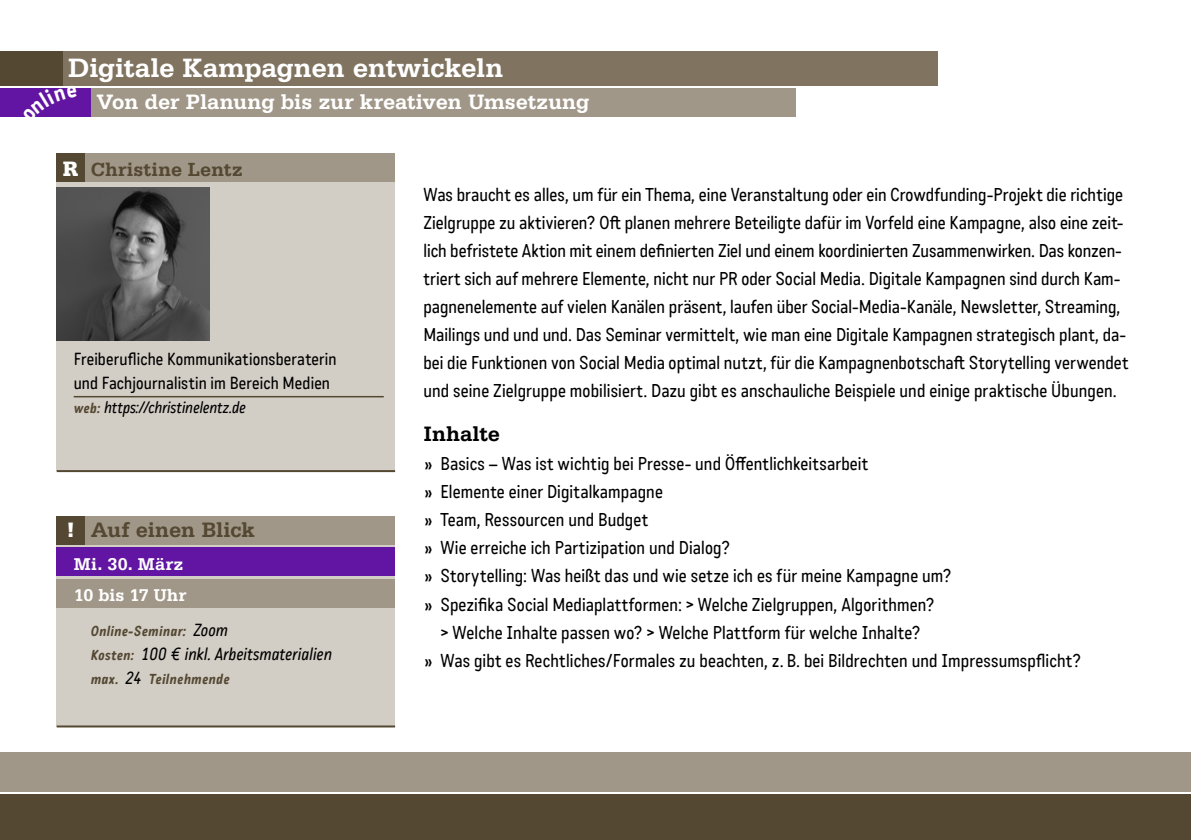
<style>
.page{position:relative;width:1191px;height:840px;background:#fff}
.page>*{position:absolute;margin:0;border:0;box-sizing:border-box;transform-origin:0 0}
.t1{font:700 28px "Serifa";letter-spacing:-.01em;color:#fff}
.t2{font:700 22px "Serifa";letter-spacing:-.01em;color:#fff}
.t3{font:700 22px "Serifa";letter-spacing:-.01em;color:#544832}
.t4{font:700 22px "Serifa";color:#000}
.t5{font:900 22px "Serifa";color:#fff}
.t6{font:700 20px "Serifa";color:#544832}
.t7{font:500 18px/28px "Katarine";letter-spacing:.005em;color:#000}
.t8{font:700 18px "Serifa";letter-spacing:.01em;color:#fff}
.t9{font:500 17px/24px "Katarine";letter-spacing:.01em;color:#000}
.t10{font:italic 500 17px "Katarine";letter-spacing:.015em;color:#000}
.t11{font:italic 500 16px "Katarine";letter-spacing:.01em;color:#000}
.t12{font:italic 700 14px "Katarine";letter-spacing:.03em;color:#544832}
.s1{font-weight:700;font-size:14px;color:#544832}
.s2{font-weight:500;font-size:17px;color:#000}
.s3{font-family:"Serifa";font-weight:700}
</style>
<div class="page">
<div style="left:57px;top:516px;width:338px;height:210px;background:#d2cdc5"></div>
<div style="left:0;top:751px;width:1191px;height:40px;background:#a19788"></div>
<div style="left:0;top:794px;width:1191px;height:45px;background:#544832"></div>
<div style="left:57px;top:181px;width:338px;height:290px;background:#d2cdc5"></div>
<div style="left:57px;top:516px;width:338px;height:28px;background:#a19788"></div>
<div style="left:57px;top:578px;width:338px;height:29px;background:#a19788"></div>
<div style="left:57px;top:547px;width:338px;height:28px;background:#6215a2"></div>
<div style="left:57px;top:153px;width:338px;height:28px;background:#a19788"></div>
<div style="left:0;top:88px;width:796px;height:28px;background:#a19788"></div>
<div style="left:0;top:51px;width:937px;height:34px;background:#807461"></div>
<hr style="left:74px;top:396px;width:310px;height:1px;background:#544832">
<img style="left:57px;top:187px;width:153px;height:153px">
<hr style="left:57px;top:725px;width:338px;height:2px;background:#544832">
<div style="left:57px;top:516px;width:28px;height:28px;background:#544832"></div>
<div style="left:0;top:88px;width:91px;height:28px;background:#6215a2"></div>
<div style="left:57px;top:153px;width:28px;height:28px;background:#544832"></div>
<div style="left:0;top:51px;width:62px;height:34px;background:#544832"></div>
<hr style="left:57px;top:470px;width:338px;height:2px;background:#544832">
<svg style="left:22px;top:85px;width:55px;height:32px"></svg>
<h1 class="t1" style="left:68px;top:51px;width:437px">Digitale Kampagnen entwickeln</h1>
<p class="t2" style="left:96px;top:89px;width:494px">Von der Planung bis zur kreativen Umsetzung</p>
<p class="t5" style="left:63px;top:155px;width:17px">R</p>
<p class="t6" style="left:91px;top:157px;width:154px">Christine Lentz</p>
<p class="t9" style="left:74px;top:347px;width:264px">Freiberufliche Kommunikationsberaterin und Fachjournalistin im Bereich Medien</p>
<p class="t11" style="left:74px;top:397px;width:173px"><span class="s1">web:</span> https://christinelentz.de</p>
<p class="t5" style="left:67px;top:516px;width:10px">!</p>
<p class="t3" style="left:91px;top:516px;width:166px">Auf einen Blick</p>
<p class="t8" style="left:74px;top:553px;width:111px">Mi. 30. März</p>
<p class="t8" style="left:74px;top:584px;width:114px">10 bis 17 Uhr</p>
<p class="t12" style="left:91px;top:622px;width:139px">Online-Seminar: <span class="s2">Zoom</span></p>
<p class="t10" style="left:91px;top:643px;width:242px"><span class="s1">Kosten:</span> 100 € inkl. Arbeitsmaterialien</p>
<p class="t12" style="left:91px;top:670px;width:140px">max. <span class="s2">24</span> Teilnehmende</p>
<p class="t7" style="left:423px;top:181px;width:706px">Was braucht es alles, um für ein Thema, eine Veranstaltung oder ein Crowdfunding-Projekt die richtige Zielgruppe zu aktivieren? Oft planen mehrere Beteiligte dafür im Vorfeld eine Kampagne, also eine zeit&shy;lich befristete Aktion mit einem definierten Ziel und einem koordinierten Zusammenwirken. Das konzen&shy;triert sich auf mehrere Elemente, nicht nur PR oder Social Media. Digitale Kampagnen sind durch Kam&shy;pagnenelemente auf vielen Kanälen präsent, laufen über Social-Media-Kanäle, Newsletter, Streaming, Mailings und und und. Das Seminar vermittelt, wie man eine Digitale Kampagnen strategisch plant, da&shy;bei die Funktionen von Social Media optimal nutzt, für die Kampagnenbotschaft Storytelling verwendet und seine Zielgruppe mobilisiert. Dazu gibt es anschauliche Beispiele und einige praktische Übungen.</p>
<p class="t4" style="left:423px;top:420px;width:78px">Inhalte</p>
<p class="t7" style="left:423px;top:450px;width:446px"><span class="s3">»</span> Basics – Was ist wichtig bei Presse- und Öffentlichkeitsarbeit</p>
<p class="t7" style="left:423px;top:478px;width:241px"><span class="s3">»</span> Elemente einer Digitalkampagne</p>
<p class="t7" style="left:423px;top:506px;width:226px"><span class="s3">»</span> Team, Ressourcen und Budget</p>
<p class="t7" style="left:423px;top:534px;width:308px"><span class="s3">»</span> Wie erreiche ich Partizipation und Dialog?</p>
<p class="t7" style="left:423px;top:562px;width:530px"><span class="s3">»</span> Storytelling: Was heißt das und wie setze ich es für meine Kampagne um?</p>
<p class="t7" style="left:423px;top:590px;width:513px"><span class="s3">»</span> Spezifika Social Mediaplattformen: &gt; Welche Zielgruppen, Algorithmen?</p>
<p class="t7" style="left:440px;top:618px;width:482px">&gt; Welche Inhalte passen wo? &gt; Welche Plattform für welche Inhalte?</p>
<p class="t7" style="left:423px;top:646px;width:659px"><span class="s3">»</span> Was gibt es Rechtliches/Formales zu beachten, z. B. bei Bildrechten und Impressumspflicht?</p>
</div>
